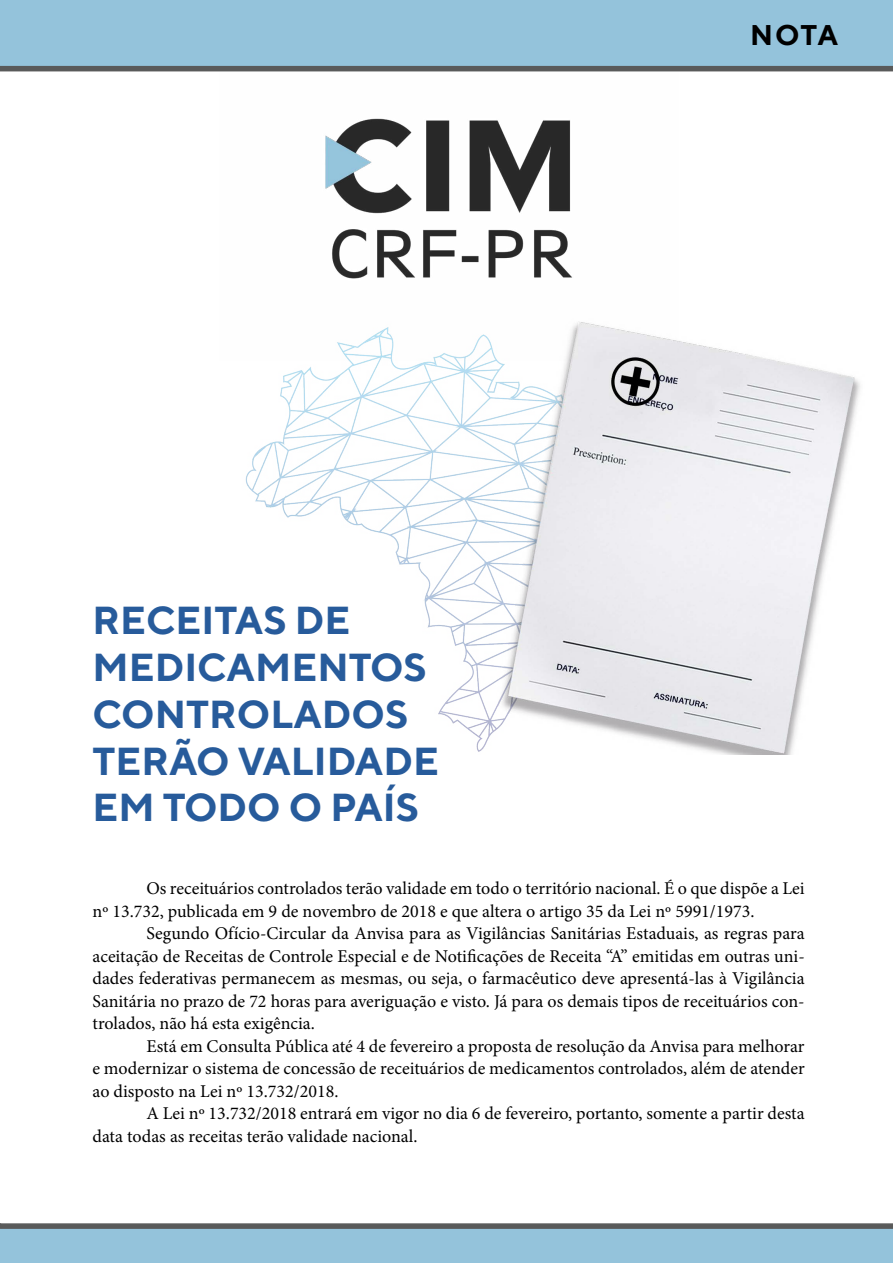
<style>
.page{position:relative;width:893px;height:1263px;background:#fff}
.page>*{position:absolute;margin:0;border:0;box-sizing:border-box;transform-origin:0 0}
.t1{font:700 39px/46.8px "TT Norms";color:#275b9b}
.t2{font:700 28.5px "TT Norms";color:#000}
.t3{font:18px/22.5px "Minion Pro";color:#000}
</style>
<div class="page">
<svg style="left:0;top:1223px;width:893px;height:40px;background:#8cb4c9"></svg>
<img style="left:219px;top:71px;width:459px;height:208px">
<div style="left:0;top:0;width:893px;height:66px;background:#94c3db"></div>
<div style="left:0;top:66px;width:893px;height:5px;background:#595a5a"></div>
<img style="left:245px;top:321px;width:615px;height:434px">
<h1 class="t1" style="left:92px;top:596px;width:348px">RECEITAS DE<br>MEDICAMENTOS<br>CONTROLADOS<br>TERÃO VALIDADE<br>EM TODO O PAÍS</h1>
<h2 class="t2" style="left:750px;top:17px;width:90px">NOTA</h2>
<p class="t3" style="left:92px;top:877px;width:714px;text-indent:54px">Os receituários controlados terão validade em todo o território nacional. É o que dispõe a Lei nº 13.732, publicada em 9 de novembro de 2018 e que altera o artigo 35 da Lei nº 5991/1973.</p>
<p class="t3" style="left:92px;top:922px;width:714px;text-align:justify;text-indent:54px">Segundo Ofício-Circular da Anvisa para as Vigilâncias Sanitárias Estaduais, as regras para aceitação de Receitas de Controle Especial e de Notificações de Receita “A” emitidas em outras uni&shy;dades federativas permanecem as mesmas, ou seja, o farmacêutico deve apresentá-las à Vigilância Sanitária no prazo de 72 horas para averiguação e visto. Já para os demais tipos de receituários con&shy;trolados, não há esta exigência.</p>
<p class="t3" style="left:92px;top:1035px;width:714px;text-align:justify;text-indent:54px">Está em Consulta Pública até 4 de fevereiro a proposta de resolução da Anvisa para melhorar e modernizar o sistema de concessão de receituários de medicamentos controlados, além de atender ao disposto na Lei nº 13.732/2018.</p>
<p class="t3" style="left:92px;top:1102px;width:714px;text-indent:54px">A Lei nº 13.732/2018 entrará em vigor no dia 6 de fevereiro, portanto, somente a partir desta data todas as receitas terão validade nacional.</p>
</div>
